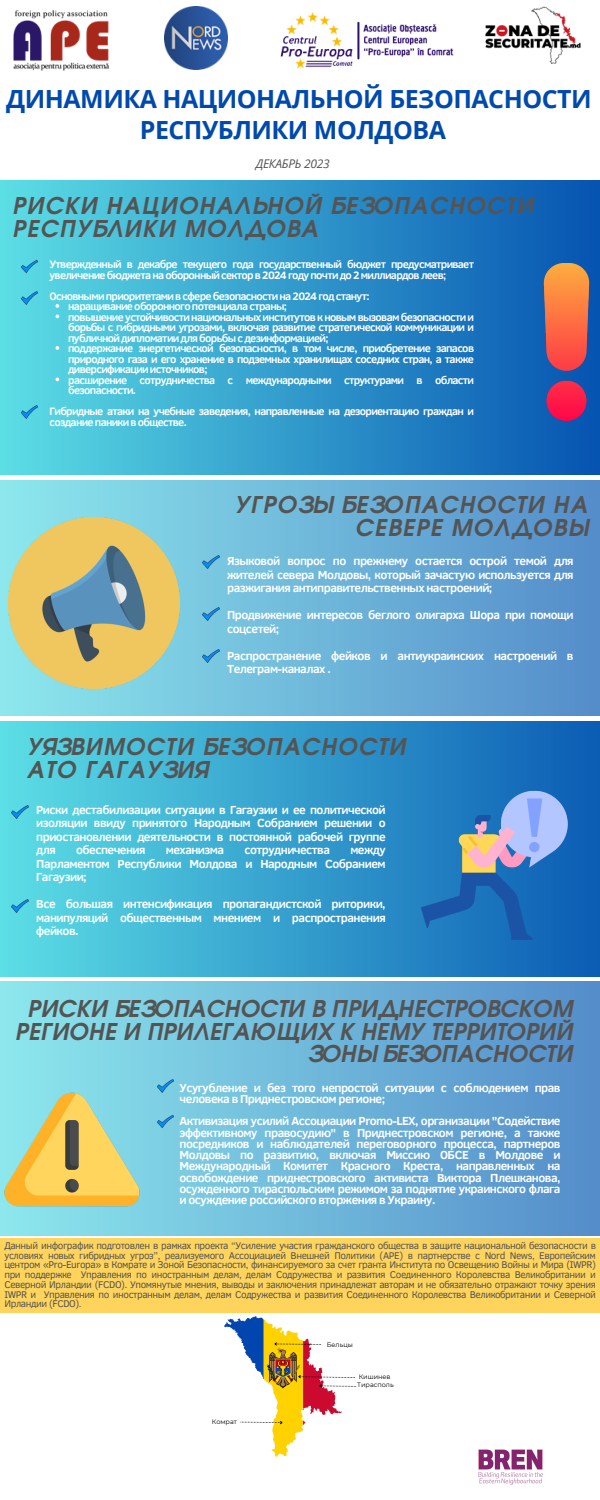
<style>
.page{position:relative;width:600px;height:1500px;background:#fff}
.page>*{position:absolute;margin:0;border:0;box-sizing:border-box;transform-origin:0 0}
.t1{font:700 25px/31.5px "Open Sans";letter-spacing:-.02em;color:#004aad;text-align:center}
.t2{font:italic 700 23px/23.2px "Te X Gyre Adventor";letter-spacing:.06em;color:#545454}
.t3{font:italic 700 23px/22.5px "Te X Gyre Adventor";letter-spacing:.01em;color:#545454;text-align:right}
.t4{font:700 12px/13.5px "Clear Sans";letter-spacing:-.045em;color:#fff;text-align:justify}
.t5{font:italic 12px "Open Sans";letter-spacing:-.02em;color:#545454}
.t6{font:700 11px/10.5px "Clear Sans";letter-spacing:-.065em;color:#fff}
.t7{font:10px/9.8px "Clear Sans";letter-spacing:-.045em;color:#545454;text-align:justify}
.t8{font:6.5px "Montserrat";color:#000}
</style>
<div class="page">
<div style="left:0;top:721px;width:600px;height:255px;background:linear-gradient(to right,#5cdee5,#0b5cb4)"></div>
<div style="left:0;top:982px;width:600px;height:253px;background:linear-gradient(to right,#8de8ed,#548dca)"></div>
<img style="left:13px;top:10px;width:96px;height:61px">
<img style="left:280px;top:12px;width:174px;height:57px">
<img style="left:164px;top:7px;width:63px;height:63px">
<img style="left:485px;top:7px;width:96px;height:56px">
<div style="left:0;top:180px;width:600px;height:294px;background:linear-gradient(to right,#5cdee5,#0653b0)"></div>
<div style="left:0;top:480px;width:600px;height:235px;background:linear-gradient(to right,#8de8ec,#548dca)"></div>
<img style="left:9px;top:517px;width:171px;height:171px">
<img style="left:499px;top:264px;width:101px;height:156px">
<img style="left:0;top:1077px;width:144px;height:144px">
<img style="left:409px;top:783px;width:163px;height:164px">
<img style="left:156px;top:1077px;width:19px;height:18px">
<svg style="left:56px;top:304px;width:3px;height:4px"></svg>
<svg style="left:56px;top:346px;width:3px;height:4px"></svg>
<img style="left:156px;top:1112px;width:19px;height:19px">
<img style="left:11px;top:802px;width:18px;height:19px">
<img style="left:202px;top:647px;width:18px;height:18px">
<img style="left:202px;top:605px;width:18px;height:19px">
<img style="left:202px;top:553px;width:18px;height:18px">
<img style="left:20px;top:257px;width:19px;height:19px">
<img style="left:20px;top:289px;width:19px;height:18px">
<img style="left:20px;top:403px;width:19px;height:19px">
<img style="left:224px;top:1317px;width:117px;height:140px">
<svg style="left:274px;top:1342px;width:47px;height:4px"></svg>
<svg style="left:241px;top:1420px;width:42px;height:5px"></svg>
<svg style="left:298px;top:1374px;width:58px;height:14px"></svg>
<img style="left:478px;top:1449px;width:65px;height:35px">
<img style="left:11px;top:896px;width:18px;height:19px">
<div style="left:0;top:1239px;width:600px;height:74px;background:#ffd45c"></div>
<p class="t1" style="left:6px;top:82px;width:587px">ДИНАМИКА НАЦИОНАЛЬНОЙ БЕЗОПАСНОСТИ<br>РЕСПУБЛИКИ МОЛДОВА</p>
<p class="t5" style="left:256px;top:155px;width:76px">ДЕКАБРЬ 2023</p>
<p class="t2" style="left:13px;top:192px;width:523px">РИСКИ НАЦИОНАЛЬНОЙ БЕЗОПАСНОСТИ<br>РЕСПУБЛИКИ МОЛДОВА</p>
<p class="t6" style="left:50px;top:258px;width:426px">Утвержденный в декабре текущего года государственный бюджет предусматривает увеличение бюджета на оборонный сектор в 2024 году почти до 2 миллиардов леев;</p>
<p class="t6" style="left:50px;top:290px;width:321px">Основными приоритетами в сфере безопасности на 2024 год станут:</p>
<p class="t6" style="left:68px;top:300px;width:220px">наращивание оборонного потенциала страны;</p>
<p class="t6" style="left:68px;top:311px;width:407px;text-align:justify">повышение устойчивости национальных институтов к новым вызовам безопасности и борьбы с гибридными угрозами, включая развитие стратегической коммуникации и публичной дипломатии для борьбы с дезинформацией;</p>
<p class="t6" style="left:68px;top:342px;width:407px;text-align:justify">поддержание энергетической безопасности, в том числе, приобретение запасов природного газа и его хранение в подземных хранилищах соседних стран, а также диверсификации источников;</p>
<p class="t6" style="left:68px;top:374px;width:407px">расширение сотрудничества с международными структурами в области безопасности.</p>
<p class="t6" style="left:50px;top:405px;width:426px">Гибридные атаки на учебные заведения, направленные на дезориентацию граждан и создание паники в обществе.</p>
<p class="t2" style="left:235px;top:490px;width:354px;text-align:right">УГРОЗЫ БЕЗОПАСНОСТИ НА<br>СЕВЕРЕ МОЛДОВЫ</p>
<p class="t4" style="left:227px;top:554px;width:348px">Языковой вопрос по прежнему остается острой темой для жителей севера Молдовы, который зачастую используется для разжигания антиправительственных настроений;</p>
<p class="t4" style="left:227px;top:608px;width:348px">Продвижение интересов беглого олигарха Шора при помощи соцсетей;</p>
<p class="t4" style="left:227px;top:648px;width:348px">Распространение фейков и антиукраинских настроений в<br>Телеграм-каналах .</p>
<p class="t2" style="left:27px;top:733px;width:380px">УЯЗВИМОСТИ БЕЗОПАСНОСТИ<br>АТО ГАГАУЗИЯ</p>
<p class="t4" style="left:36px;top:802px;width:351px">Риски дестабилизации ситуации в Гагаузии и ее политической изоляции ввиду принятого Народным Собранием решении о приостановлении деятельности в постоянной рабочей группе для</p>
<p class="t4" style="left:76px;top:843px;width:71px">обеспечения</p>
<p class="t4" style="left:166px;top:843px;width:60px">механизма</p>
<p class="t4" style="left:244px;top:843px;width:87px">сотрудничества</p>
<p class="t4" style="left:36px;top:843px;width:351px;text-indent:314px">между Парламентом Республики Молдова и Народным Собранием Гагаузии;</p>
<p class="t4" style="left:36px;top:897px;width:351px">Все большая интенсификация пропагандистской риторики, манипуляций общественным мнением и распространения фейков.</p>
<p class="t3" style="left:16px;top:995px;width:559px">РИСКИ БЕЗОПАСНОСТИ В ПРИДНЕСТРОВСКОМ<br>РЕГИОНЕ И ПРИЛЕГАЮЩИХ К НЕМУ ТЕРРИТОРИЙ<br>ЗОНЫ БЕЗОПАСНОСТИ</p>
<p class="t4" style="left:180px;top:1081px;width:383px;line-height:11.2px">Усугубление и без того непростой ситуации с соблюдением прав человека в Приднестровском регионе;</p>
<p class="t4" style="left:180px;top:1115px;width:383px;line-height:11.2px">Активизация усилий Ассоциации Promo-LEX, организации "Содействие эффективному правосудию" в Приднестровском регионе, а также посредников и наблюдателей переговорного процесса, партнеров Молдовы по развитию, включая Миссию ОБСЕ в Молдове и Международный Комитет Красного Креста, направленных на освобождение приднестровского активиста Виктора Плешканова, осужденного тираспольским режимом за поднятие украинского флага и осуждение российского вторжения в Украину.</p>
<p class="t7" style="left:4px;top:1240px;width:593px">Данный инфографик подготовлен в рамках проекта “Усиление участия гражданского общества в защите национальной безопасности в условиях новых гибридных угроз”, реализуемого Ассоциацией Внешней Политики (APE) в партнерстве с Nord News, Европейским центром «Pro-Europa» в Комрате и Зоной Безопасности, финансируемого за счет гранта Института по Освещению Войны и Мира (IWPR) при поддержке Управления по иностранным делам, делам Содружества и развития Соединенного Королевства Великобритании и Северной Ирландии (FCDO). Упомянутые мнения, выводы и заключения принадлежат авторам и не обязательно отражают точку зрения IWPR и Управления по иностранным делам, делам Содружества и развития Соединенного Королевства Великобритании и Северной Ирландии (FCDO).</p>
<p class="t8" style="left:327px;top:1340px;width:27px">Бельцы</p>
<p class="t8" style="left:212px;top:1417px;width:27px">Комрат</p>
<p class="t8" style="left:359px;top:1373px;width:33px">Кишинев</p>
<p class="t8" style="left:357px;top:1381px;width:38px">Тирасполь</p>
</div>
